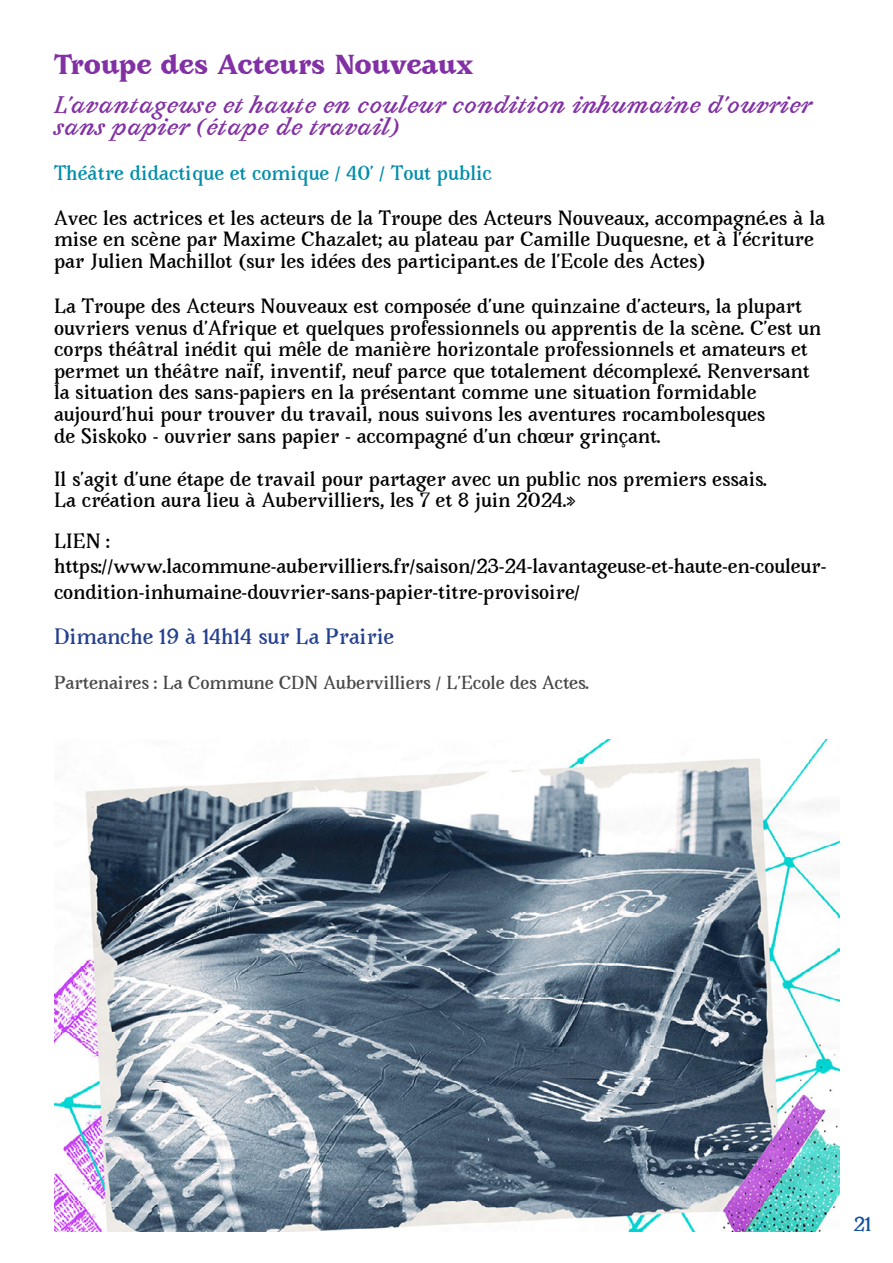
<style>
.page{position:relative;width:893px;height:1263px;background:#fff}
.page>*{position:absolute;margin:0;border:0;box-sizing:border-box;transform-origin:0 0}
.t1{font:900 24px "Avara";color:#8131a4}
.t2{font:italic 700 21px/21.6px "Avara";color:#8131a4}
.t3{font:700 19.5px "Avara";letter-spacing:-.005em;color:#25408f}
.t4{font:700 18px/21.6px "Avara";color:#000}
.t5{font:700 18px "Avara";color:#008dab}
.t6{font:700 18px "Avara";color:#11509f}
.t7{font:700 16.5px "Avara";letter-spacing:-.005em;color:#48484a}
</style>
<div class="page">
<img style="left:54px;top:740px;width:786px;height:492px">
<h1 class="t1" style="left:54px;top:47px;width:421px">Troupe des Acteurs Nouveaux</h1>
<p class="t2" style="left:54px;top:95px;width:759px">L’avantageuse et haute en couleur condition inhumaine d’ouvrier sans papier (étape de travail)</p>
<p class="t5" style="left:54px;top:160px;width:439px">Théâtre didactique et comique / 40’ / Tout public</p>
<p class="t4" style="left:54px;top:207px;width:772px">Avec les actrices et les acteurs de la Troupe des Acteurs Nouveaux, accompagné.es à la mise en scène par Maxime Chazalet; au plateau par Camille Duquesne, et à l’écriture par Julien Machillot (sur les idées des participant.es de l’Ecole des Actes)</p>
<p class="t4" style="left:54px;top:295px;width:769px">La Troupe des Acteurs Nouveaux est composée d’une quinzaine d’acteurs, la plupart ouvriers venus d’Afrique et quelques professionnels ou apprentis de la scène. C’est un corps théâtral inédit qui mêle de manière horizontale professionnels et amateurs et permet un théâtre naïf, inventif, neuf parce que totalement décomplexé. Renversant la situation des sans-papiers en la présentant comme une situation formidable aujourd’hui pour trouver du travail, nous suivons les aventures rocambolesques<br>de Siskoko - ouvrier sans papier - accompagné d’un chœur grinçant.</p>
<p class="t4" style="left:54px;top:468px;width:715px">Il s’agit d’une étape de travail pour partager avec un public nos premiers essais.<br>La création aura lieu à Aubervilliers, les 7 et 8 juin 2024.»</p>
<p class="t4" style="left:54px;top:528px;width:773px;line-height:25.5px">LIEN : https://www.lacommune-aubervilliers.fr/saison/23-24-lavantageuse-et-haute-en-couleur&shy;condition-inhumaine-douvrier-sans-papier-titre-provisoire/</p>
<p class="t3" style="left:54px;top:622px;width:342px">Dimanche 19 à 14h14 sur La Prairie</p>
<p class="t7" style="left:54px;top:670px;width:537px">Partenaires : La Commune CDN Aubervilliers / L’Ecole des Actes.</p>
<p class="t6" style="left:854px;top:1211px;width:19px">21</p>
</div>
